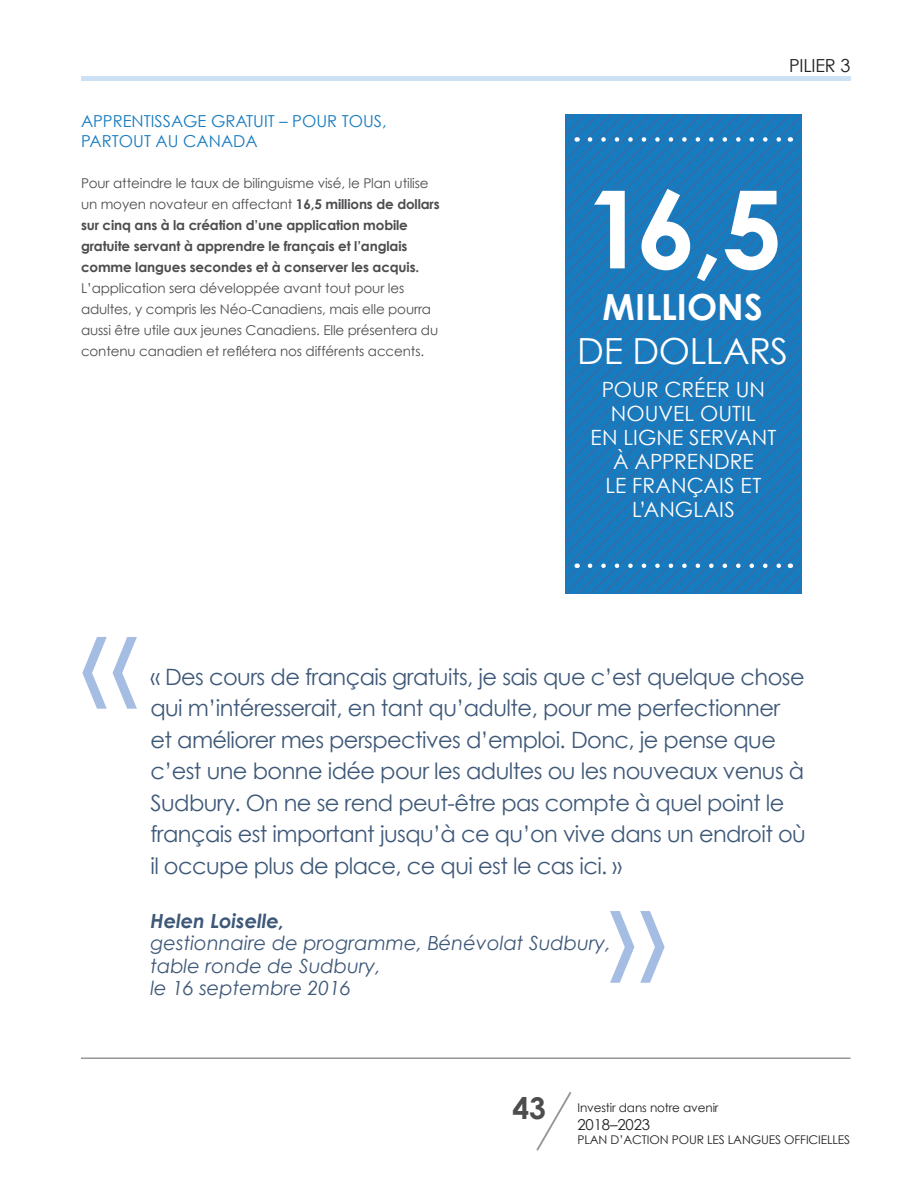
<style>
.page{position:relative;width:918px;height:1188px;background:#fff}
.page>*{position:absolute;margin:0;border:0;box-sizing:border-box;transform-origin:0 0}
.t1{font:135px "Century Gothic";color:#a6bde3}
.t2{font:700 108px "Century Gothic";color:#fff}
.t3{font:36px "Century Gothic";letter-spacing:-.01em;color:#fff}
.t4{font:700 36px "Century Gothic";letter-spacing:.005em;color:#fff}
.t5{font:700 30px "Century Gothic";color:#4d4d4f}
.t6{font:22.5px/31.5px "Century Gothic";letter-spacing:-.025em;color:#3e5878}
.t7{font:21px/24px "Century Gothic";letter-spacing:.005em;color:#fff;text-align:center}
.t8{font:italic 19.5px/22.5px "Century Gothic";color:#3e5878}
.t9{font:italic 700 19.5px "Century Gothic";color:#3e5878}
.t10{font:18px "Century Gothic";letter-spacing:-.01em;color:#231f20}
.t11{font:16.5px/19.8px "Century Gothic";color:#177bc0}
.t12{font:15px "Century Gothic";letter-spacing:-.01em;color:#231f20}
.t13{font:700 13.5px/21px "Century Gothic";letter-spacing:-.01em;color:#4d4d4f}
.t14{font:13.5px/21px "Century Gothic";letter-spacing:-.01em;color:#4d4d4f}
.t15{font:12px "Century Gothic";letter-spacing:-.01em;color:#231f20}
.s1{font-weight:400}
</style>
<div class="page">
<div style="left:81px;top:76px;width:769px;height:5px;background:#cde1f5"></div>
<hr style="left:81px;top:1058px;width:769px;height:1px;background:#949698">
<svg style="left:565px;top:114px;width:236px;height:480px;background:#1c78bb"></svg>
<svg style="left:590px;top:137px;width:193px;height:5px"></svg>
<svg style="left:590px;top:564px;width:193px;height:4px"></svg>
<svg style="left:536px;top:1092px;width:36px;height:59px"></svg>
<p class="t11" style="left:81px;top:111px;width:307px">APPRENTISSAGE GRATUIT – POUR TOUS,<br>PARTOUT AU CANADA</p>
<p class="t13" style="left:81px;top:172px;width:360px"><span class="s1">Pour atteindre le taux de bilinguisme visé, le Plan utilise un moyen novateur en affectant</span> 16,5 millions de dollars sur cinq ans à la création d’une application mobile gratuite servant à apprendre le français et l’anglais comme langues secondes et à conserver les acquis.</p>
<p class="t14" style="left:81px;top:277px;width:359px">L’application sera développée avant tout pour les adultes, y compris les Néo-Canadiens, mais elle pourra aussi être utile aux jeunes Canadiens. Elle présentera du contenu canadien et reflétera nos différents accents.</p>
<p class="t10" style="left:789px;top:53px;width:63px">PILIER 3</p>
<h2 class="t2" style="left:585px;top:147px;width:199px">16,5</h2>
<h3 class="t4" style="left:603px;top:280px;width:162px">MILLIONS</h3>
<h3 class="t3" style="left:577px;top:325px;width:212px">DE DOLLARS</h3>
<p class="t7" style="left:590px;top:377px;width:187px">POUR CRÉER UN<br>NOUVEL OUTIL<br>EN LIGNE SERVANT<br>À APPRENDRE<br>LE FRANÇAIS ET<br>L’ANGLAIS</p>
<h1 class="t1" style="left:81px;top:566px;width:59px">«</h1>
<p class="t6" style="left:150px;top:661px;width:657px">« Des cours de français gratuits, je sais que c’est quelque chose qui m’intéresserait, en tant qu’adulte, pour me perfectionner et améliorer mes perspectives d’emploi. Donc, je pense que c’est une bonne idée pour les adultes ou les nouveaux venus à Sudbury. On ne se rend peut-être pas compte à quel point le français est important jusqu’à ce qu’on vive dans un endroit où il occupe plus de place, ce qui est le cas ici. »</p>
<p class="t9" style="left:150px;top:906px;width:136px">Helen Loiselle,</p>
<p class="t8" style="left:150px;top:932px;width:462px">gestionnaire de programme, Bénévolat Sudbury, table ronde de Sudbury,<br>le 16 septembre 2016</p>
<h3 class="t5" style="left:513px;top:1085px;width:35px">43</h3>
<p class="t15" style="left:577px;top:1099px;width:143px">Investir dans notre avenir</p>
<p class="t12" style="left:577px;top:1114px;width:74px">2018–2023</p>
<p class="t15" style="left:577px;top:1132px;width:274px">PLAN D’ACTION POUR LES LANGUES OFFICIELLES</p>
</div>
